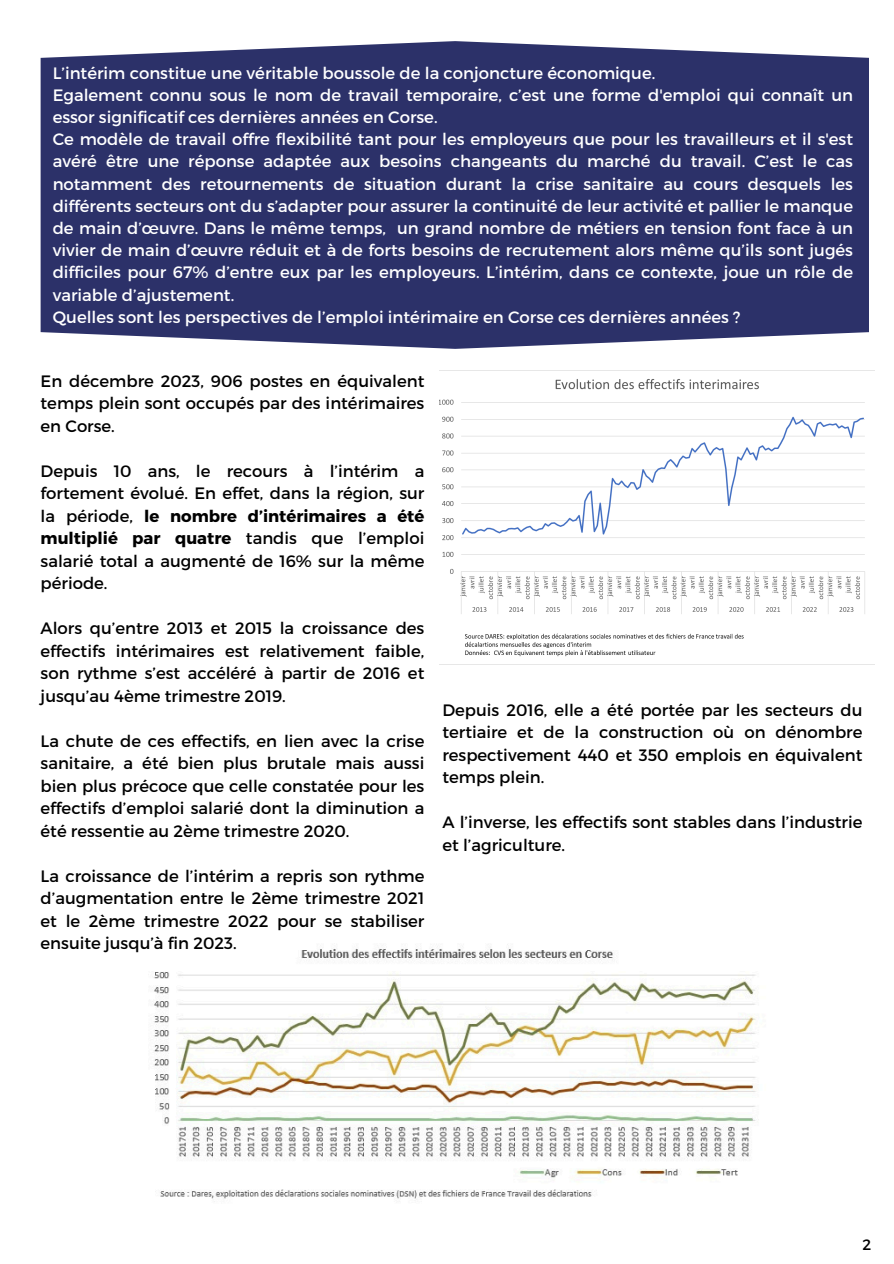
<style>
.page{position:relative;width:894px;height:1264px;background:#fff}
.page>*{position:absolute;margin:0;border:0;box-sizing:border-box;transform-origin:0 0}
.t1{font:16.5px/22.5px "Montserrat";color:#000;text-align:justify}
.t2{font:16.5px/22.2px "Montserrat";color:#fff}
.t3{font:15px "Montserrat";color:#000}
.s1{font-weight:700}
</style>
<div class="page">
<div style="left:41px;top:41px;width:827px;height:308px;background:#2c3169"></div>
<img style="left:153px;top:944px;width:603px;height:258px">
<img style="left:439px;top:370px;width:434px;height:287px">
<h1 class="t2" style="left:53px;top:61px;width:801px">L’intérim constitue une véritable boussole de la conjoncture économique.<br>Egalement connu sous le nom de travail temporaire, c’est une forme d'emploi qui connaît un essor significatif ces dernières années en Corse.<br>Ce modèle de travail offre flexibilité tant pour les employeurs que pour les travailleurs et il s'est avéré être une réponse adaptée aux besoins changeants du marché du travail. C’est le cas notamment des retournements de situation durant la crise sanitaire au cours desquels les différents secteurs ont du s’adapter pour assurer la continuité de leur activité et pallier le manque de main d’œuvre. Dans le même temps, un grand nombre de métiers en tension font face à un vivier de main d’œuvre réduit et à de forts besoins de recrutement alors même qu’ils sont jugés difficiles pour 67% d’entre eux par les employeurs. L’intérim, dans ce contexte, joue un rôle de variable d’ajustement.<br>Quelles sont les perspectives de l’emploi intérimaire en Corse ces dernières années ?</h1>
<h1 class="t1" style="left:41px;top:368px;width:385px">En décembre 2023, 906 postes en équivalent temps plein sont occupés par des intérimaires en Corse.</h1>
<h1 class="t1" style="left:41px;top:458px;width:385px">Depuis 10 ans, le recours à l’intérim a fortement évolué. En effet, dans la région, sur la période, <span class="s1">le nombre d’intérimaires a été multiplié par quatre</span> tandis que l’emploi salarié total a augmenté de 16% sur la même période.</h1>
<p class="t1" style="left:41px;top:616px;width:385px">Alors qu’entre 2013 et 2015 la croissance des effectifs intérimaires est relativement faible, son rythme s’est accéléré à partir de 2016 et jusqu’au 4ème trimestre 2019.</p>
<h1 class="t1" style="left:41px;top:728px;width:385px">La chute de ces effectifs, en lien avec la crise sanitaire, a été bien plus brutale mais aussi bien plus précoce que celle constatée pour les effectifs d’emploi salarié dont la diminution a été ressentie au 2ème trimestre 2020.</h1>
<h1 class="t1" style="left:41px;top:863px;width:385px">La croissance de l’intérim a repris son rythme d’augmentation entre le 2ème trimestre 2021 et le 2ème trimestre 2022 pour se stabiliser ensuite jusqu’à fin 2023.</h1>
<p class="t1" style="left:442px;top:697px;width:421px">Depuis 2016, elle a été portée par les secteurs du tertiaire et de la construction où on dénombre respectivement 440 et 350 emplois en équivalent temps plein.</p>
<p class="t1" style="left:442px;top:810px;width:421px">A l’inverse, les effectifs sont stables dans l’industrie et l’agriculture.</p>
<h1 class="t3" style="left:862px;top:1234px;width:10px">2</h1>
</div>
